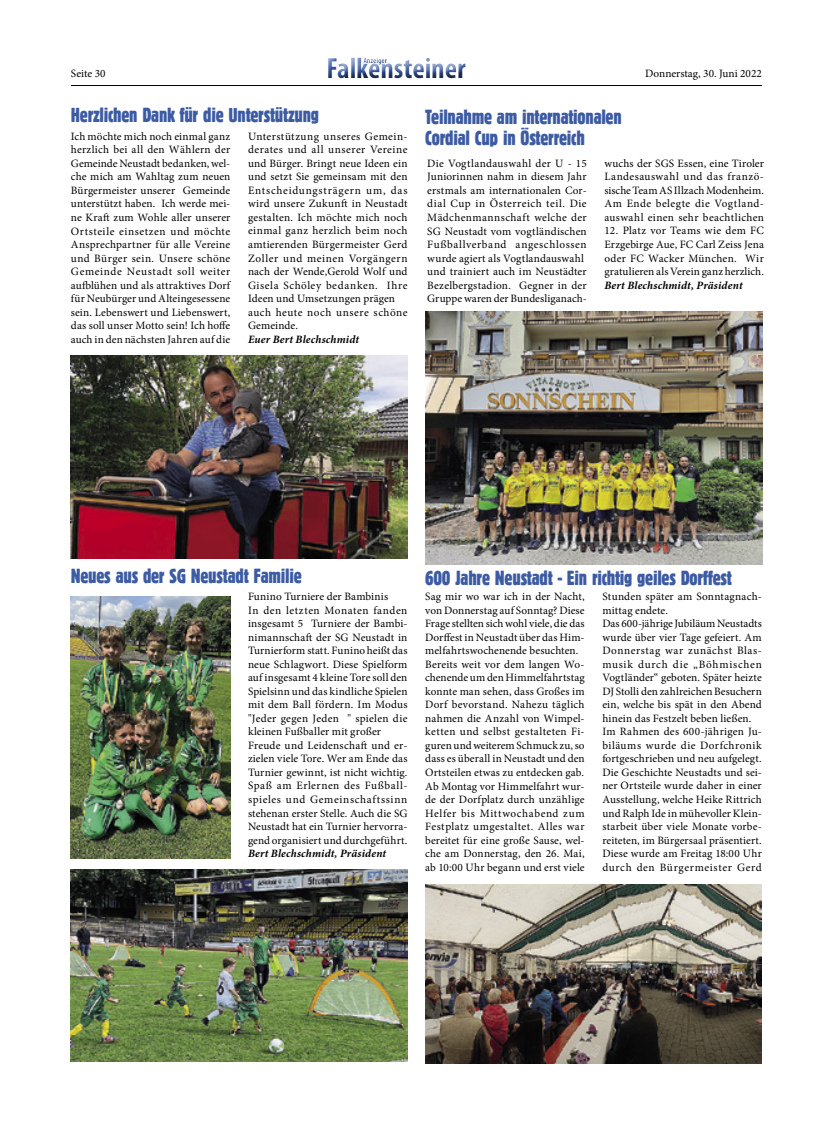
<style>
.page{position:relative;width:815px;height:1134px;background:#fff}
.page>*{position:absolute;margin:0;border:0;box-sizing:border-box;transform-origin:0 0}
.t1{font:700 condensed 29.38px "Myriad Pro";color:#3c5ba3}
.t2{font:21.25px/21.2px "Block D Regu Extr Cond";letter-spacing:-.01em;color:#3c5ba3}
.t3{font:11.25px/13.5px "Minion Pro";letter-spacing:.015em;color:#000}
.t4{font:italic 700 11.25px "Minion Pro";letter-spacing:.015em;color:#000}
.t5{font:700 condensed 7.75px "Myriad Pro";color:#3c5ba3}
</style>
<div class="page">
<hr style="left:71px;top:85px;width:691px;height:1px;background:#000">
<div style="left:322px;top:50px;width:156px;height:36px;background:#fff"></div>
<div style="left:322px;top:53px;width:152px;height:33px;background:#000;opacity:.75"></div>
<img style="left:71px;top:355px;width:336px;height:203px">
<img style="left:71px;top:597px;width:159px;height:261px">
<img style="left:71px;top:869px;width:336px;height:192px">
<img style="left:425px;top:312px;width:337px;height:252px">
<img style="left:425px;top:884px;width:337px;height:179px">
<p class="t5" style="left:363px;top:56px;width:25px">Anzeiger</p>
<h1 class="t1" style="left:326px;top:50px;width:141px">Falkensteiner</h1>
<p class="t3" style="left:71px;top:67px;width:36px">Seite 30</p>
<p class="t3" style="left:645px;top:67px;width:118px">Donnerstag, 30. Juni 2022</p>
<h2 class="t2" style="left:71px;top:104px;width:250px">Herzlichen Dank für die Unterstützung</h2>
<h2 class="t2" style="left:425px;top:106px;width:198px">Teilnahme am internationalen<br>Cordial Cup in Österreich</h2>
<p class="t3" style="left:71px;top:129px;width:161px;text-align:justify">Ich möchte mich noch einmal ganz herzlich bei all den Wählern der Gemeinde Neustadt bedanken, wel&shy;che mich am Wahltag zum neuen Bürgermeister unserer Gemeinde unterstützt haben. Ich werde mei&shy;ne Kraft zum Wohle aller unserer Ortsteile einsetzen und möchte Ansprechpartner für alle Vereine und Bürger sein. Unsere schöne Gemeinde Neustadt soll weiter aufblühen und als attraktives Dorf für Neubürger und Alteingesessene sein. Lebenswert und Liebenswert, das soll unser Motto sein! Ich hoffe auch in den nächsten Jahren auf die</p>
<p class="t3" style="left:248px;top:129px;width:161px">Unterstützung unseres Gemein&shy;derates und all unserer Vereine und Bürger. Bringt neue Ideen ein und setzt Sie gemeinsam mit den<br>Entscheidungsträgern um, das wird unsere Zukunft in Neustadt gestalten. Ich möchte mich noch einmal ganz herzlich beim noch amtierenden Bürgermeister Gerd<br>Zoller und meinen Vorgängern nach der Wende,Gerold Wolf und<br>Gisela Schöley bedanken. Ihre<br>Ideen und Umsetzungen prägen auch heute noch unsere schöne<br>Gemeinde.</p>
<p class="t3" style="left:427px;top:157px;width:161px">Die Vogtlandauswahl der U - 15<br>Juniorinnen nahm in diesem Jahr erstmals am internationalen Cor&shy;dial Cup in Österreich teil. Die<br>Mädchenmannschaft welche der<br>SG Neustadt vom vogtländischen<br>Fußballverband angeschlossen wurde agiert als Vogtlandauswahl und trainiert auch im Neustädter<br>Bezelbergstadion. Gegner in der<br>Gruppe waren der Bundesliganach-</p>
<p class="t3" style="left:604px;top:157px;width:161px;text-align:justify">wuchs der SGS Essen, eine Tiroler Landesauswahl und das franzö&shy;sische Team AS Illzach Modenheim.<br>Am Ende belegte die Vogtland&shy;auswahl einen sehr beachtlichen</p>
<p class="t3" style="left:604px;top:224px;width:161px;text-align:justify">12. Platz vor Teams wie dem FC Erzgebirge Aue, FC Carl Zeiss Jena oder FC Wacker München. Wir gratulieren als Verein ganz herzlich.</p>
<p class="t4" style="left:604px;top:277px;width:140px">Bert Blechschmidt, Präsident</p>
<p class="t4" style="left:248px;top:331px;width:113px">Euer Bert Blechschmidt</p>
<h2 class="t2" style="left:71px;top:565px;width:232px">Neues aus der SG Neustadt Familie</h2>
<p class="t3" style="left:248px;top:590px;width:161px">Funino Turniere der Bambinis<br>In den letzten Monaten fanden insgesamt 5 Turniere der Bambi&shy;nimannschaft der SG Neustadt in<br>Turnierform statt. Funino heißt das neue Schlagwort. Diese Spielform auf insgesamt 4 kleine Tore soll den<br>Spielsinn und das kindliche Spielen mit dem Ball fördern. Im Modus "Jeder gegen Jeden " spielen die kleinen Fußballer mit großer<br>Freude und Leidenschaft und er&shy;zielen viele Tore. Wer am Ende das<br>Turnier gewinnt, ist nicht wichtig.<br>Spaß am Erlernen des Fußball&shy;spieles und Gemeinschaftssinn stehenan erster Stelle. Auch die SG<br>Neustadt hat ein Turnier hervorra&shy;gend organisiert und durchgeführt.</p>
<p class="t4" style="left:248px;top:845px;width:140px">Bert Blechschmidt, Präsident</p>
<h2 class="t2" style="left:425px;top:567px;width:308px">600 Jahre Neustadt - Ein richtig geiles Dorffest</h2>
<p class="t3" style="left:425px;top:590px;width:161px">Sag mir wo war ich in der Nacht, von Donnerstag auf Sonntag? Diese<br>Frage stellten sich wohl viele, die das<br>Dorffest in Neustadt über das Him&shy;melfahrtswochenende besuchten.<br>Bereits weit vor dem langen Wo&shy;chenende um den Himmelfahrtstag konnte man sehen, dass Großes im<br>Dorf bevorstand. Nahezu täglich nahmen die Anzahl von Wimpel&shy;ketten und selbst gestalteten Fi&shy;guren und weiterem Schmuck zu, so dass es überall in Neustadt und den<br>Ortsteilen etwas zu entdecken gab.<br>Ab Montag vor Himmelfahrt wur&shy;de der Dorfplatz durch unzählige<br>Helfer bis Mittwochabend zum<br>Festplatz umgestaltet. Alles war bereitet für eine große Sause, wel&shy;che am Donnerstag, den 26. Mai, ab 10:00 Uhr begann und erst viele</p>
<p class="t3" style="left:602px;top:590px;width:161px">Stunden später am Sonntagnach&shy;mittag endete.<br>Das 600-jährige Jubiläum Neustadts wurde über vier Tage gefeiert. Am<br>Donnerstag war zunächst Blas&shy;musik durch die „Böhmischen<br>Vogtländer“ geboten. Später heizte<br>DJ Stolli den zahlreichen Besuchern ein, welche bis spät in den Abend hinein das Festzelt beben ließen.<br>Im Rahmen des 600-jährigen Ju&shy;biläums wurde die Dorfchronik fortgeschrieben und neu aufgelegt.<br>Die Geschichte Neustadts und sei&shy;ner Ortsteile wurde daher in einer<br>Ausstellung, welche Heike Rittrich und Ralph Ide in mühevoller Klein&shy;starbeit über viele Monate vorbe&shy;reiteten, im Bürgersaal präsentiert.<br>Diese wurde am Freitag 18:00 Uhr durch den Bürgermeister Gerd</p>
</div>
